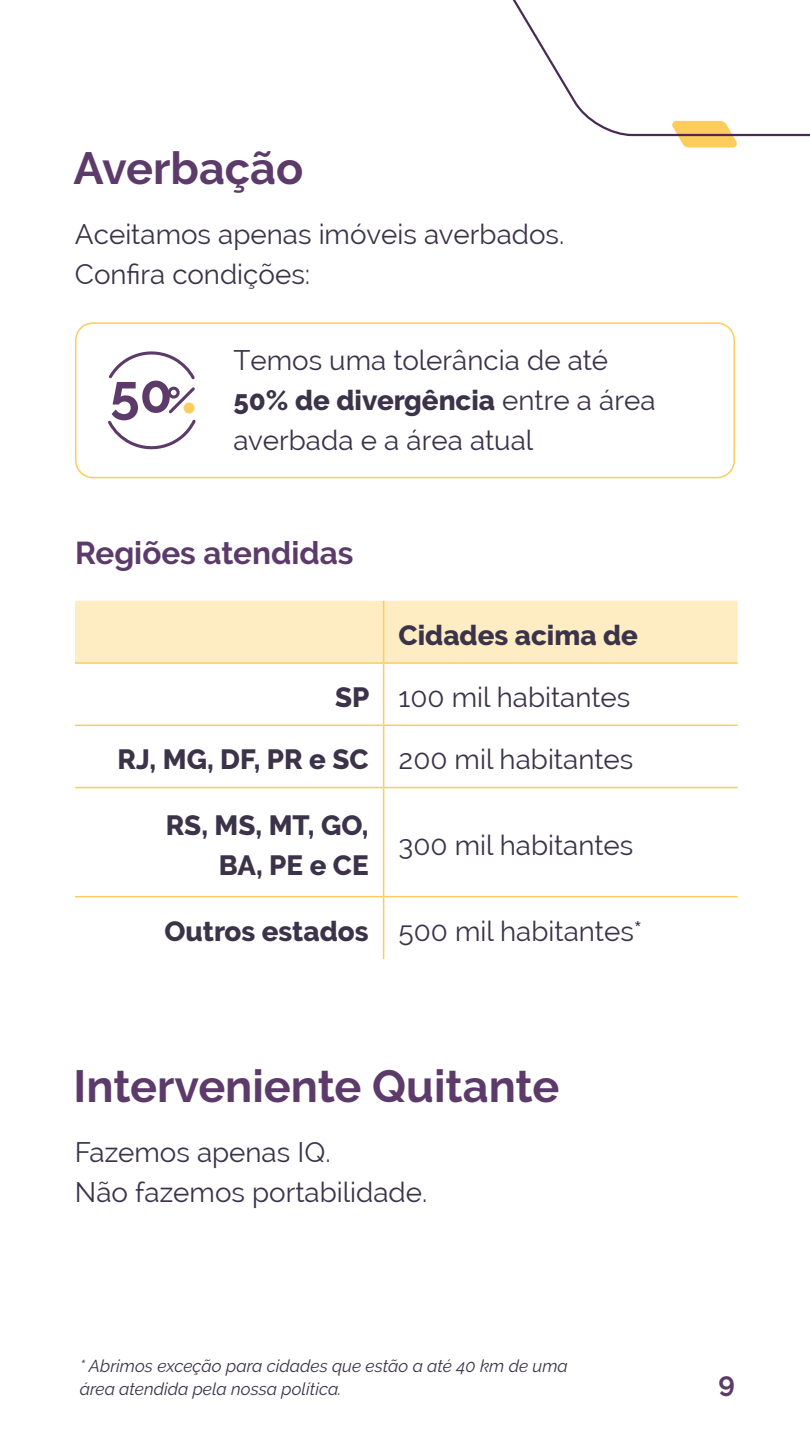
<style>
.page{position:relative;width:810px;height:1440px;background:#fff}
.page>*{position:absolute;margin:0;border:0;box-sizing:border-box;transform-origin:0 0}
.t1{font:700 53.32px "Raleway";color:#5c3b6b}
.t2{font:700 45px "Raleway";color:#5c3b6b}
.t3{font:700 31.5px "Raleway";color:#5c3b6b}
.t4{font:27.75px/39.8px "Raleway";color:#3b3349}
.t5{font:800 27.75px/39.8px "Raleway";color:#3b3349;text-align:right}
.t6{font:700 27.75px "Raleway";color:#5c3b6b}
.t7{font:italic 17.25px/23.2px "Raleway";color:#3b3349}
.s1{font-weight:800}
</style>
<div class="page">
<div style="left:75px;top:601px;width:663px;height:61px;background:#feecc3"></div>
<hr style="left:383px;top:601px;width:1px;height:61px;background:#fccd5c">
<hr style="left:75px;top:662px;width:309px;height:2px;background:#fccd5c">
<hr style="left:384px;top:662px;width:354px;height:2px;background:#fccd5c">
<hr style="left:383px;top:664px;width:1px;height:61px;background:#fccd5c">
<hr style="left:75px;top:725px;width:309px;height:1px;background:#fccd5c">
<hr style="left:384px;top:725px;width:354px;height:1px;background:#fccd5c">
<hr style="left:383px;top:726px;width:1px;height:61px;background:#fccd5c">
<hr style="left:75px;top:787px;width:309px;height:1px;background:#fccd5c">
<hr style="left:384px;top:787px;width:354px;height:1px;background:#fccd5c">
<hr style="left:383px;top:788px;width:1px;height:108px;background:#fccd5c">
<hr style="left:75px;top:896px;width:309px;height:1px;background:#fccd5c">
<hr style="left:384px;top:896px;width:354px;height:1px;background:#fccd5c">
<hr style="left:383px;top:897px;width:1px;height:62px;background:#fccd5c">
<div style="left:75px;top:322px;width:660px;height:156px;border:2px solid #fccd5c;border-radius:17px"></div>
<svg style="left:108px;top:351px;width:88px;height:99px"></svg>
<div style="left:185px;top:404px;width:8px;height:8px;background:#fccc5c;border-radius:50%"></div>
<div style="left:184px;top:403px;width:11px;height:10px;border:2px solid #fccc5c;border-radius:50%"></div>
<svg style="left:231px;top:0;width:579px;height:325px"></svg>
<h2 class="t2" style="left:74px;top:142px;width:231px">Averbação</h2>
<p class="t4" style="left:75px;top:214px;width:491px">Aceitamos apenas imóveis averbados.<br>Confira condições:</p>
<h1 class="t1" style="left:110px;top:363px;width:64px">50</h1>
<p class="t4" style="left:233px;top:340px;width:424px">Temos uma tolerância de até<br><span class="s1">50% de divergência</span> entre a área averbada e a área atual</p>
<p class="t3" style="left:75px;top:535px;width:280px">Regiões atendidas</p>
<p class="t5" style="left:399px;top:616px;width:241px">Cidades acima de</p>
<p class="t4" style="left:335px;top:678px;width:297px"><span class="s1">SP</span> 100 mil habitantes</p>
<p class="t4" style="left:118px;top:740px;width:517px"><span class="s1">RJ, MG, DF, PR e SC</span> 200 mil habitantes</p>
<p class="t5" style="left:166px;top:806px;width:204px">RS, MS, MT, GO,<br>BA, PE e CE</p>
<p class="t4" style="left:399px;top:825px;width:236px">300 mil habitantes</p>
<p class="t4" style="left:164px;top:911px;width:480px"><span class="s1">Outros estados</span> 500 mil habitantes*</p>
<h2 class="t2" style="left:74px;top:1061px;width:487px">Interveniente Quitante</h2>
<p class="t4" style="left:75px;top:1133px;width:354px">Fazemos apenas IQ.<br>Não fazemos portabilidade.</p>
<p class="t7" style="left:80px;top:1354px;width:490px">* Abrimos exceção para cidades que estão a até 40 km de uma área atendida pela nossa política.</p>
<p class="t6" style="left:719px;top:1366px;width:18px">9</p>
</div>
